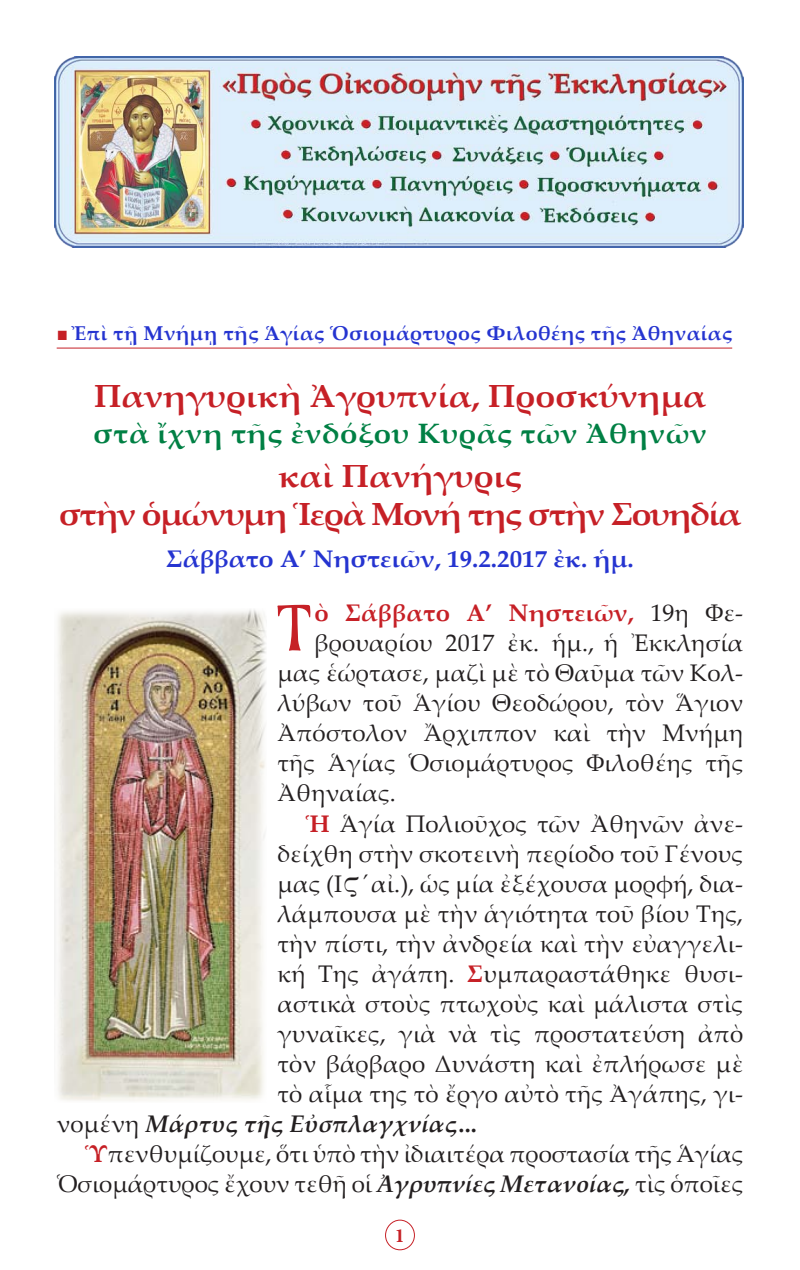
<style>
.page{position:relative;width:800px;height:1270px;background:#fff}
.page>*{position:absolute;margin:0;border:0;box-sizing:border-box;transform-origin:0 0}
.t1{font:69px "Icon Script Pro Test 1";color:#c62026}
.t2{font:700 32px "Palatino Linotype";color:#c62026;scale:1.04 1}
.t3{font:700 32px "Palatino Linotype";letter-spacing:-.04em;color:#c62026;scale:1.04 1}
.t4{font:700 28px "Palatino Linotype";letter-spacing:.02em;color:#008044;scale:1.04 1}
.t5{font:24px/30px "Palatino Linotype";letter-spacing:.01em;color:#231f20;text-align:right}
.t6{font:700 24px "Palatino Linotype";color:#2534d0;scale:1.04 1}
.t7{font:italic 700 24px "Palatino Linotype";letter-spacing:.01em;color:#231f20}
.t8{font:700 24px "Palatino Linotype";letter-spacing:.01em;color:#c62026}
.t9{font:700 20px "Palatino Linotype";letter-spacing:.02em;color:#2534d0}
.t10{font:700 20px "Minion Pro";color:#c62026}
.s1{font-family:"CTOS New Times Roman Test 1";font-weight:400;color:#c62026}
.s2{font-weight:400;color:#231f20}
.s3{font-weight:700;color:#c62026}
.s4{font-family:"CTOS New Times Roman Test 1"}
.s5{font-weight:400;font-style:normal}
.s6{font-style:normal}
.s7{font-weight:700;font-style:italic}
</style>
<div class="page">
<hr style="left:57px;top:348px;width:675px;height:1px;background:#c62026">
<img style="left:54px;top:57px;width:689px;height:191px">
<div style="left:385px;top:1220px;width:30px;height:30px;border:1px solid #c62026;border-radius:50%"></div>
<img style="left:54px;top:609px;width:212px;height:492px">
<p class="t9" style="left:57px;top:319px;width:677px"><span class="s1">■</span> Ἐπὶ τῇ Μνήμῃ τῆς Ἁγίας Ὁσιομάρτυρος Φιλοθέης τῆς Ἀθηναίας</p>
<p class="t2" style="left:94px;top:374px;width:590px">Πανηγυρικὴ Ἀγρυπνία, Προσκύνημα</p>
<p class="t4" style="left:93px;top:414px;width:591px">στὰ ἴχνη τῆς ἐνδόξου Κυρᾶς τῶν Ἀθηνῶν</p>
<p class="t2" style="left:278px;top:453px;width:236px">καὶ Πανήγυρις</p>
<p class="t3" style="left:59px;top:492px;width:658px">στὴν ὁμώνυμη Ἱερὰ Μονή της στὴν Σουηδία</p>
<p class="t6" style="left:166px;top:542px;width:451px">Σάββατο Α’ Νηστειῶν, 19.2.2017 ἐκ. ἡμ.</p>
<p class="t1" style="left:277px;top:582px;width:40px">Τ</p>
<p class="t8" style="left:315px;top:596px;width:430px">ὸ Σάββατο Α’ Νηστειῶν, <span class="s2">19η Φε-</span></p>
<p class="t5" style="left:315px;top:627px;width:430px">βρουαρίου 2017 ἐκ. ἡμ., ἡ Ἐκκλησία</p>
<p class="t5" style="left:277px;top:657px;width:467px">μας ἑώρτασε, μαζὶ μὲ τὸ Θαῦμα τῶν Κολ-</p>
<p class="t5" style="left:277px;top:687px;width:467px">λύβων τοῦ Ἁγίου Θεοδώρου, τὸν Ἅγιον</p>
<p class="t5" style="left:277px;top:717px;width:467px">Ἀπόστολον Ἄρχιππον καὶ τὴν Μνήμη</p>
<p class="t5" style="left:277px;top:747px;width:467px">τῆς Ἁγίας Ὁσιομάρτυρος Φιλοθέης τῆς</p>
<p class="t5" style="left:277px;top:777px;width:120px">Ἀθηναίας.</p>
<p class="t5" style="left:306px;top:808px;width:439px"><span class="s3">Ἡ</span> Ἁγία Πολιοῦχος τῶν Ἀθηνῶν ἀνε-</p>
<p class="t5" style="left:277px;top:838px;width:467px">δείχθη στὴν σκοτεινὴ περίοδο τοῦ Γένους</p>
<p class="t5" style="left:277px;top:868px;width:467px">μας (Ι<span class="s4">Ϛ</span> ́ αἰ.), ὡς μία ἐξέχουσα μορφή, δια-</p>
<p class="t5" style="left:277px;top:898px;width:467px">λάμπουσα μὲ τὴν ἁγιότητα τοῦ βίου Της,</p>
<p class="t5" style="left:277px;top:928px;width:467px">τὴν πίστι, τὴν ἀνδρεία καὶ τὴν εὐαγγελι-</p>
<p class="t5" style="left:277px;top:958px;width:467px">κή Της ἀγάπη. <span class="s3">Σ</span>υμπαραστάθηκε θυσι-</p>
<p class="t5" style="left:277px;top:988px;width:467px">αστικὰ στοὺς πτωχοὺς καὶ μάλιστα στὶς</p>
<p class="t5" style="left:277px;top:1018px;width:467px">γυναῖκες, γιὰ νὰ τὶς προστατεύση ἀπὸ</p>
<p class="t5" style="left:277px;top:1048px;width:467px">τὸν βάρβαρο Δυνάστη καὶ ἐπλήρωσε μὲ</p>
<p class="t5" style="left:277px;top:1078px;width:467px">τὸ αἷμα της τὸ ἔργο αὐτὸ τῆς Ἀγάπης, γι-</p>
<p class="t7" style="left:57px;top:1107px;width:422px"><span class="s5">νομένη</span> Μάρτυς τῆς Εὐσπλαγχνίας<span class="s6">...</span></p>
<p class="t5" style="left:57px;top:1138px;width:688px"><span class="s3">Ὑ</span>πενθυμίζουμε, ὅτι ὑπὸ τὴν ἰδιαιτέρα προστασία τῆς Ἁγίας<br>Ὁσιομάρτυρος ἔχουν τεθῆ οἱ <span class="s7">Ἀγρυπνίες Μετανοίας,</span> τὶς ὁποῖες</p>
<p class="t10" style="left:395px;top:1221px;width:11px">1</p>
</div>
